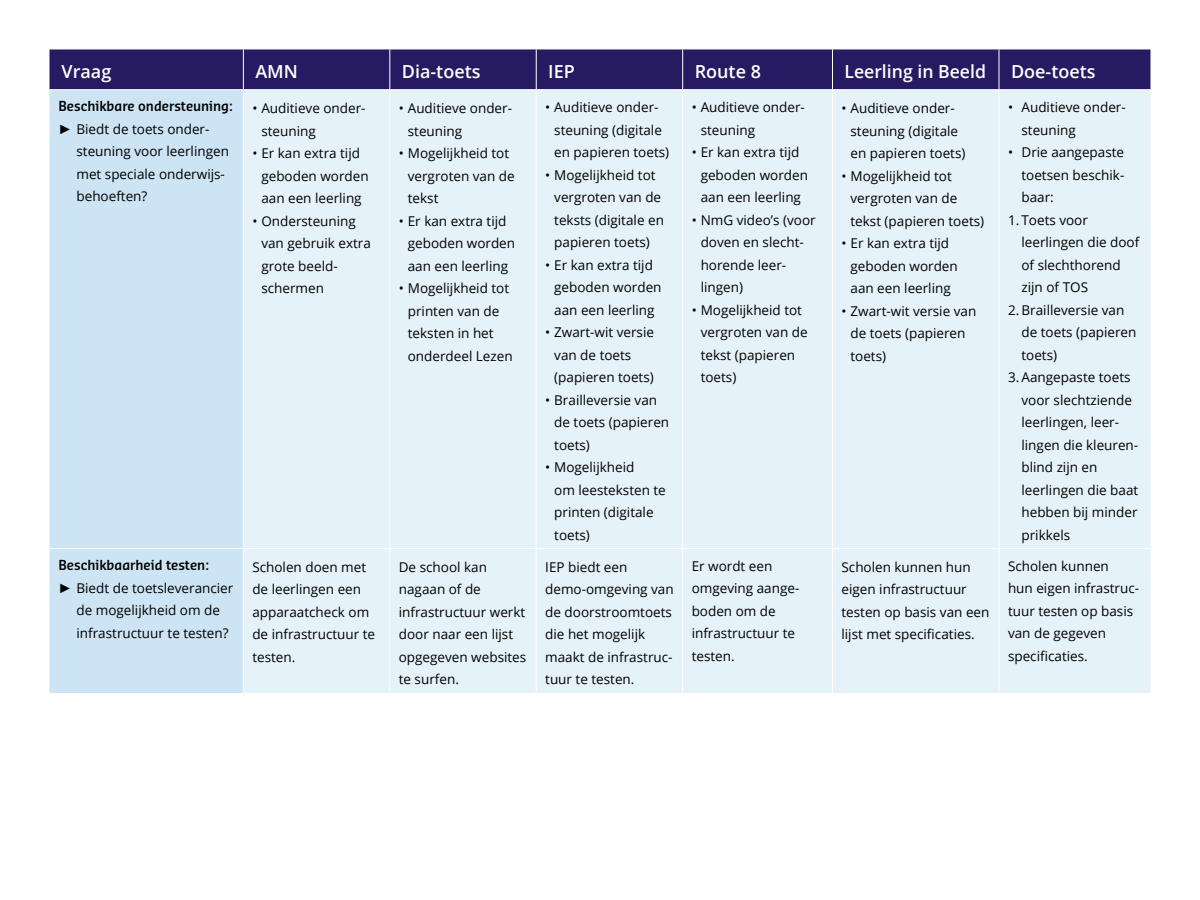
<style>
.page{position:relative;width:1200px;height:900px;background:#fff}
.page>*{position:absolute;margin:0;border:0;box-sizing:border-box;transform-origin:0 0}
.t1{font:600 18px "Open Sans";color:#fff}
.t2{font:13.5px/22.5px "Open Sans";color:#000}
.t3{font:600 13.5px "Sansa Sm Con Pro";color:#000}
.s1{font-family:"Arial"}
</style>
<div class="page">
<div style="left:50px;top:49px;width:1100px;height:40px;background:#261b62"></div>
<div style="left:50px;top:90px;width:193px;height:603px;background:#cce4f3"></div>
<div style="left:244px;top:90px;width:906px;height:603px;background:#e6f2f9"></div>
<hr style="left:243px;top:49px;width:1px;height:40px;background:#fff">
<hr style="left:389px;top:49px;width:1px;height:40px;background:#fff">
<hr style="left:536px;top:49px;width:1px;height:40px;background:#fff">
<hr style="left:682px;top:49px;width:1px;height:40px;background:#fff">
<hr style="left:832px;top:49px;width:1px;height:40px;background:#fff">
<hr style="left:999px;top:49px;width:1px;height:40px;background:#fff">
<hr style="left:389px;top:90px;width:1px;height:458px;background:#fff">
<hr style="left:536px;top:90px;width:1px;height:458px;background:#fff">
<hr style="left:682px;top:90px;width:1px;height:458px;background:#fff">
<hr style="left:832px;top:90px;width:1px;height:458px;background:#fff">
<hr style="left:999px;top:90px;width:1px;height:458px;background:#fff">
<hr style="left:389px;top:549px;width:1px;height:144px;background:#fff">
<hr style="left:536px;top:549px;width:1px;height:144px;background:#fff">
<hr style="left:682px;top:549px;width:1px;height:144px;background:#fff">
<hr style="left:832px;top:549px;width:1px;height:144px;background:#fff">
<hr style="left:999px;top:549px;width:1px;height:144px;background:#fff">
<hr style="left:243px;top:548px;width:147px;height:1px;background:#fff">
<hr style="left:390px;top:548px;width:146px;height:1px;background:#fff">
<hr style="left:536px;top:548px;width:147px;height:1px;background:#fff">
<hr style="left:683px;top:548px;width:149px;height:1px;background:#fff">
<hr style="left:832px;top:548px;width:167px;height:1px;background:#fff">
<hr style="left:999px;top:548px;width:151px;height:1px;background:#fff">
<hr style="left:50px;top:548px;width:193px;height:1px;background:#fff">
<h1 class="t1" style="left:62px;top:59px;width:51px">Vraag</h1>
<h1 class="t1" style="left:255px;top:59px;width:44px">AMN</h1>
<h1 class="t1" style="left:402px;top:59px;width:80px">Dia-toets</h1>
<h1 class="t1" style="left:548px;top:59px;width:28px">IEP</h1>
<h1 class="t1" style="left:695px;top:59px;width:68px">Route 8</h1>
<h1 class="t1" style="left:844px;top:59px;width:143px">Leerling in Beeld</h1>
<h1 class="t1" style="left:1011px;top:59px;width:86px">Doe-toets</h1>
<p class="t3" style="left:58px;top:97px;width:176px">Beschikbare ondersteuning:</p>
<p class="t2" style="left:76px;top:117px;width:154px;text-indent:-18px"><span class="s1">►</span> Biedt de toets onder&shy;steuning voor leerlingen met speciale onderwijs&shy;behoeften?</p>
<p class="t2" style="left:554px;top:96px;width:116px;text-indent:-9px">• Auditieve onder&shy;steuning (digitale en papieren toets)</p>
<p class="t2" style="left:554px;top:163px;width:111px;text-indent:-9px">• Mogelijkheid tot vergroten van de teksts (digitale en papieren toets)</p>
<p class="t2" style="left:554px;top:253px;width:109px;text-indent:-9px">• Er kan extra tijd geboden worden aan een leerling</p>
<p class="t2" style="left:554px;top:321px;width:101px;text-indent:-9px">• Zwart-wit versie van de toets (papieren toets)</p>
<p class="t2" style="left:554px;top:388px;width:116px;text-indent:-9px">• Brailleversie van de toets (papieren toets)</p>
<p class="t2" style="left:554px;top:456px;width:113px;text-indent:-9px">• Mogelijkheid<br>om leesteksten te printen (digitale toets)</p>
<p class="t2" style="left:701px;top:96px;width:106px;text-indent:-9px">• Auditieve onder&shy;steuning</p>
<p class="t2" style="left:701px;top:141px;width:109px;text-indent:-9px">• Er kan extra tijd geboden worden aan een leerling</p>
<p class="t2" style="left:701px;top:208px;width:117px;text-indent:-9px">• NmG video’s (voor doven en slecht&shy;horende leer&shy;lingen)</p>
<p class="t2" style="left:701px;top:298px;width:108px;text-indent:-9px">• Mogelijkheid tot vergroten van de tekst (papieren toets)</p>
<p class="t2" style="left:1022px;top:96px;width:106px;text-indent:-14px">• Auditieve onder&shy;steuning</p>
<p class="t2" style="left:1022px;top:141px;width:104px;text-align:justify;text-indent:-14px">• Drie aangepaste toetsen beschik&shy;baar:</p>
<p class="t2" style="left:1022px;top:208px;width:119px;text-indent:-14px">1. Toets voor leerlingen die doof of slechthorend zijn of TOS</p>
<p class="t2" style="left:1022px;top:298px;width:116px;text-indent:-14px">2. Brailleversie van de toets (papieren toets)</p>
<p class="t2" style="left:1022px;top:366px;width:118px;text-indent:-14px">3. Aangepaste toets voor slechtziende leerlingen, leer&shy;lingen die kleuren&shy;blind zijn en leerlingen die baat hebben bij minder prikkels</p>
<p class="t2" style="left:261px;top:97px;width:106px;text-indent:-9px">• Auditieve onder&shy;steuning</p>
<p class="t2" style="left:261px;top:142px;width:109px;text-indent:-9px">• Er kan extra tijd geboden worden aan een leerling</p>
<p class="t2" style="left:261px;top:209px;width:111px;text-indent:-9px">• Ondersteuning van gebruik extra grote beeld&shy;schermen</p>
<p class="t2" style="left:408px;top:97px;width:106px;text-indent:-9px">• Auditieve onder&shy;steuning</p>
<p class="t2" style="left:408px;top:142px;width:108px;text-indent:-9px">• Mogelijkheid tot vergroten van de tekst</p>
<p class="t2" style="left:408px;top:209px;width:109px;text-indent:-9px">• Er kan extra tijd geboden worden aan een leerling</p>
<p class="t2" style="left:408px;top:277px;width:106px;text-indent:-9px">• Mogelijkheid tot printen van de teksten in het onderdeel Lezen</p>
<p class="t2" style="left:850px;top:97px;width:116px;text-indent:-9px">• Auditieve onder&shy;steuning (digitale en papieren toets)</p>
<p class="t2" style="left:850px;top:164px;width:135px;text-indent:-9px">• Mogelijkheid tot vergroten van de tekst (papieren toets)</p>
<p class="t2" style="left:850px;top:232px;width:109px;text-indent:-9px">• Er kan extra tijd geboden worden aan een leerling</p>
<p class="t2" style="left:850px;top:299px;width:127px;text-indent:-9px">• Zwart-wit versie van de toets (papieren toets)</p>
<p class="t3" style="left:58px;top:556px;width:152px">Beschikbaarheid testen:</p>
<p class="t2" style="left:76px;top:576px;width:158px;text-indent:-18px"><span class="s1">►</span> Biedt de toetsleverancier de mogelijkheid om de infrastructuur te testen?</p>
<p class="t2" style="left:252px;top:555px;width:124px">Scholen doen met de leerlingen een apparaatcheck om de infrastructuur te testen.</p>
<p class="t2" style="left:399px;top:555px;width:129px">De school kan nagaan of de infrastructuur werkt door naar een lijst opgegeven websites te surfen.</p>
<p class="t2" style="left:545px;top:555px;width:130px">IEP biedt een demo-omgeving van de doorstroomtoets die het mogelijk maakt de infrastruc&shy;tuur te testen.</p>
<p class="t2" style="left:692px;top:554px;width:109px">Er wordt een omgeving aange&shy;boden om de infrastructuur te testen.</p>
<p class="t2" style="left:842px;top:555px;width:149px">Scholen kunnen hun eigen infrastructuur testen op basis van een lijst met specificaties.</p>
<p class="t2" style="left:1008px;top:554px;width:133px">Scholen kunnen<br>hun eigen infrastruc&shy;tuur testen op basis van de gegeven specificaties.</p>
</div>
